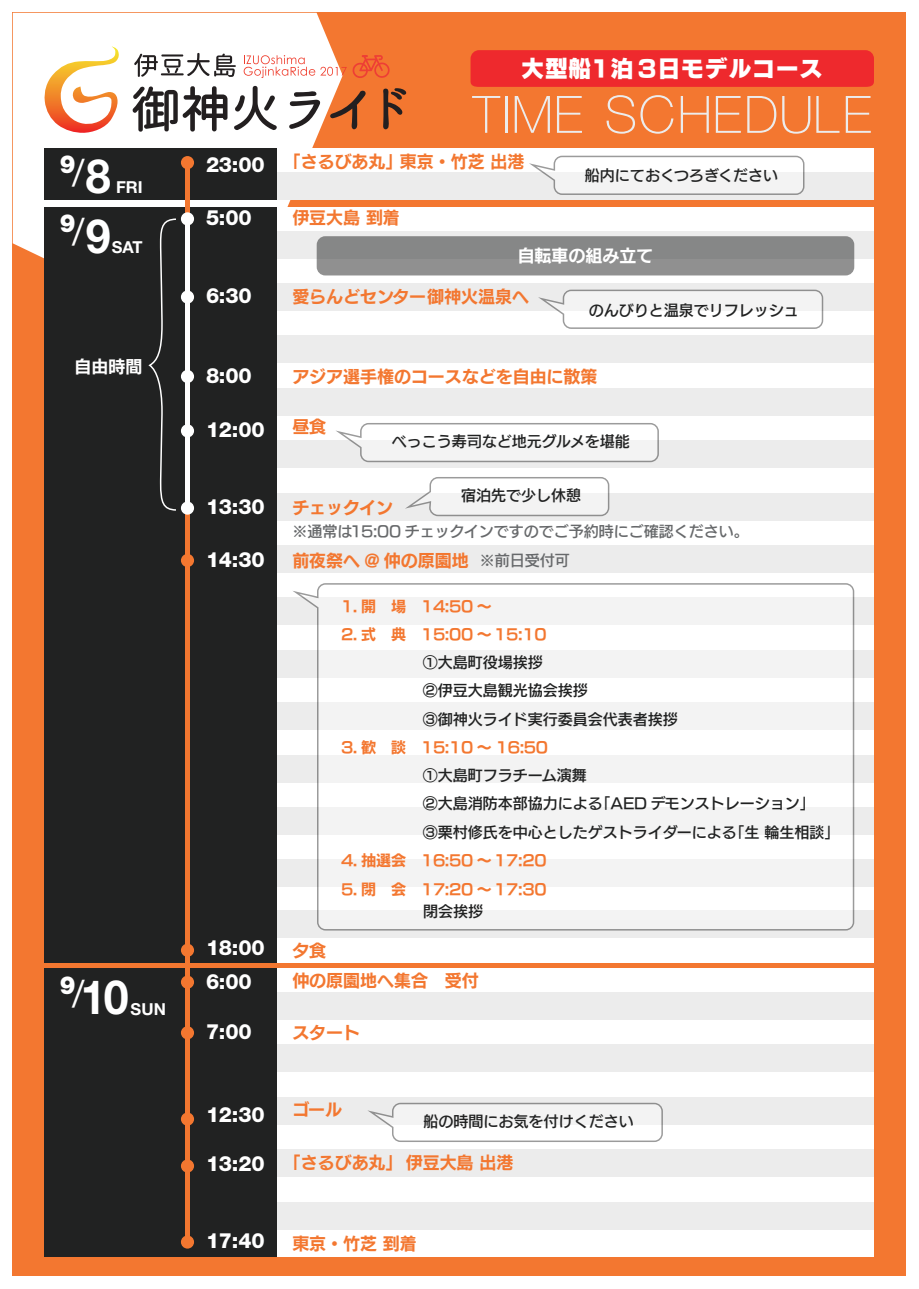
<style>
.page{position:relative;width:919px;height:1289px;background:#fff}
.page>*{position:absolute;margin:0;border:0;box-sizing:border-box;transform-origin:0 0}
.t1{font:100 51.6px "Helvetica Neue";letter-spacing:.02em;color:#ececec}
.t2{font:700 47.25px "Helvetica Neue";color:#fff;scale:.95 1}
.t3{font:900 24.9px "Helvetica Neue";color:#fff;scale:.95 1}
.t4{font:22.5px "New Rodin Pro EB";letter-spacing:.05em;color:#fff}
.t5{font:800 21px/33.8px "Helvetica Neue LT Std";letter-spacing:-.01em;color:#fff}
.t6{font:16.95px/30px "New Rodin Pro B";color:#f37730}
.t7{font:16.95px "New Rodin Pro B";color:#fff}
.t8{font:700 16.5px "Helvetica Neue";color:#fff}
.t9{font:15px/28.2px "New Rodin Pro DB";color:#212222}
.t10{font:15px "New Rodin Pro B";letter-spacing:-.02em;color:#f37730}
.t11{font:15px "New Rodin Pro DB";color:#67696b}
.s1{font-weight:400;font-size:37.35px}
.s2{font-weight:700;font-size:47.25px}
.s3{font-family:"Hiragino Kaku W7 90 msp RKSJ H"}
</style>
<div class="page">
<div style="left:13px;top:13px;width:893px;height:1263px;background:#f37730"></div>
<svg style="left:13px;top:13px;width:329px;height:259px;background:#fdf4ef"></svg>
<div style="left:45px;top:207px;width:828px;height:755px;background:#fff"></div>
<div style="left:45px;top:231px;width:828px;height:27px;background:#ececec"></div>
<div style="left:45px;top:283px;width:828px;height:28px;background:#ececec"></div>
<div style="left:45px;top:335px;width:828px;height:28px;background:#ececec"></div>
<div style="left:45px;top:388px;width:828px;height:28px;background:#ececec"></div>
<div style="left:45px;top:440px;width:828px;height:28px;background:#ececec"></div>
<div style="left:45px;top:492px;width:828px;height:28px;background:#ececec"></div>
<div style="left:45px;top:545px;width:828px;height:28px;background:#ececec"></div>
<div style="left:45px;top:597px;width:828px;height:28px;background:#ececec"></div>
<div style="left:45px;top:650px;width:828px;height:27px;background:#ececec"></div>
<div style="left:45px;top:702px;width:828px;height:28px;background:#ececec"></div>
<div style="left:45px;top:754px;width:828px;height:28px;background:#ececec"></div>
<div style="left:45px;top:807px;width:828px;height:27px;background:#ececec"></div>
<div style="left:45px;top:859px;width:828px;height:28px;background:#ececec"></div>
<div style="left:45px;top:910px;width:828px;height:28px;background:#ececec"></div>
<div style="left:45px;top:207px;width:232px;height:755px;background:#212222"></div>
<div style="left:45px;top:148px;width:828px;height:52px;background:#fff"></div>
<div style="left:45px;top:173px;width:828px;height:27px;background:#ececec"></div>
<div style="left:45px;top:148px;width:232px;height:52px;background:#212222"></div>
<svg style="left:529px;top:156px;width:275px;height:39px"></svg>
<svg style="left:538px;top:289px;width:285px;height:40px"></svg>
<svg style="left:336px;top:423px;width:323px;height:39px"></svg>
<div style="left:45px;top:968px;width:828px;height:287px;background:#fff"></div>
<div style="left:45px;top:992px;width:828px;height:27px;background:#ececec"></div>
<div style="left:45px;top:1044px;width:828px;height:28px;background:#ececec"></div>
<div style="left:45px;top:1096px;width:828px;height:28px;background:#ececec"></div>
<div style="left:45px;top:1149px;width:828px;height:28px;background:#ececec"></div>
<div style="left:45px;top:1201px;width:828px;height:28px;background:#ececec"></div>
<div style="left:45px;top:968px;width:232px;height:287px;background:#212222"></div>
<div style="left:185px;top:165px;width:5px;height:1076px;background:#f37730"></div>
<div style="left:181px;top:156px;width:13px;height:13px;background:#f37730;border-radius:50%"></div>
<div style="left:181px;top:212px;width:13px;height:13px;background:#fff;border-radius:50%"></div>
<svg style="left:181px;top:290px;width:13px;height:13px"></svg>
<div style="left:181px;top:370px;width:13px;height:13px;background:#fff;border-radius:50%"></div>
<svg style="left:181px;top:424px;width:13px;height:13px"></svg>
<div style="left:181px;top:501px;width:13px;height:13px;background:#fff;border-radius:50%"></div>
<div style="left:181px;top:943px;width:13px;height:13px;background:#f37730;border-radius:50%"></div>
<div style="left:181px;top:975px;width:13px;height:13px;background:#f37730;border-radius:50%"></div>
<div style="left:181px;top:1026px;width:13px;height:13px;background:#f37730;border-radius:50%"></div>
<div style="left:181px;top:1112px;width:13px;height:13px;background:#f37730;border-radius:50%"></div>
<div style="left:181px;top:1159px;width:13px;height:13px;background:#f37730;border-radius:50%"></div>
<div style="left:181px;top:1235px;width:13px;height:13px;background:#f37730;border-radius:50%"></div>
<svg style="left:44px;top:46px;width:75px;height:87px;background:#fad6ba"></svg>
<svg style="left:134px;top:53px;width:102px;height:24px;background:#b9b8b8"></svg>
<svg style="left:133px;top:86px;width:94px;height:46px;background:#9a9898"></svg>
<svg style="left:234px;top:86px;width:43px;height:44px;background:#c0bfbf"></svg>
<svg style="left:289px;top:91px;width:31px;height:38px"></svg>
<svg style="left:330px;top:90px;width:35px;height:39px"></svg>
<svg style="left:383px;top:88px;width:23px;height:41px"></svg>
<svg style="left:244px;top:55px;width:145px;height:23px"></svg>
<svg style="left:292px;top:583px;width:562px;height:347px"></svg>
<svg style="left:405px;top:477px;width:204px;height:39px"></svg>
<svg style="left:367px;top:1102px;width:296px;height:39px"></svg>
<div style="left:185px;top:215px;width:5px;height:295px;background:#fff"></div>
<div style="left:181px;top:554px;width:13px;height:13px;background:#f37730;border-radius:50%"></div>
<div style="left:317px;top:236px;width:537px;height:39px;background:#868787;border-radius:9px"></div>
<svg style="left:148px;top:218px;width:28px;height:293px"></svg>
<div style="left:470px;top:50px;width:403px;height:37px;background:#ee292d"></div>
<h3 class="t3" style="left:60px;top:149px;width:55px">9<span class="s1">/</span><span class="s2">8</span></h3>
<p class="t8" style="left:116px;top:177px;width:28px">FRI</p>
<h3 class="t3" style="left:60px;top:208px;width:55px">9<span class="s1">/</span><span class="s2">9</span></h3>
<p class="t8" style="left:112px;top:237px;width:32px">SAT</p>
<p class="t7" style="left:75px;top:352px;width:69px">自由時間</p>
<h2 class="t2" style="left:60px;top:968px;width:74px"><sup>9</sup><sup>/</sup>10</h2>
<p class="t8" style="left:131px;top:998px;width:37px">SUN</p>
<h3 class="t5" style="left:206px;top:147px;width:60px">23:00</h3>
<h3 class="t5" style="left:206px;top:201px;width:47px">5:00</h3>
<h3 class="t5" style="left:206px;top:279px;width:47px">6:30</h3>
<h3 class="t5" style="left:206px;top:358px;width:47px">8:00</h3>
<h3 class="t5" style="left:206px;top:413px;width:60px">12:00</h3>
<h3 class="t5" style="left:206px;top:490px;width:60px">13:30</h3>
<h3 class="t5" style="left:206px;top:542px;width:60px">14:30</h3>
<h3 class="t5" style="left:206px;top:930px;width:60px">18:00<br>6:00</h3>
<h3 class="t5" style="left:206px;top:1014px;width:47px">7:00</h3>
<h3 class="t5" style="left:206px;top:1097px;width:60px">12:30</h3>
<h3 class="t5" style="left:206px;top:1146px;width:60px">13:20</h3>
<h3 class="t5" style="left:206px;top:1223px;width:60px">17:40</h3>
<h3 class="t4" style="left:521px;top:48px;width:302px">大型船１泊 3日モデルコース</h3>
<h1 class="t1" style="left:473px;top:85px;width:400px">TIME SCHEDULE</h1>
<p class="t6" style="left:284px;top:145px;width:242px">「さるびあ丸」東京・竹芝 出港</p>
<p class="t6" style="left:292px;top:201px;width:109px">伊豆大島 到着</p>
<p class="t9" style="left:585px;top:160px;width:194px">船内にておくつろぎください</p>
<p class="t7" style="left:517px;top:241px;width:137px">自転車の組み立て</p>
<p class="t6" style="left:292px;top:280px;width:238px">愛らんどセンター御神火温泉へ</p>
<p class="t9" style="left:588px;top:295px;width:211px">のんびりと温泉でリフレッシュ</p>
<p class="t6" style="left:292px;top:360px;width:306px">アジア選手権のコースなどを自由に散策</p>
<p class="t6" style="left:292px;top:410px;width:35px">昼食</p>
<p class="t9" style="left:392px;top:426px;width:239px">べっこう寿司など地元グルメを堪能</p>
<p class="t9" style="left:461px;top:480px;width:121px">宿泊先で少し休憩</p>
<p class="t6" style="left:292px;top:491px;width:102px">チェックイン</p>
<p class="t6" style="left:292px;top:544px;width:178px">前夜祭へ @ 仲の原園地</p>
<p class="t11" style="left:292px;top:518px;width:458px">※通常は15:00 チェックインですのでご予約時にご確認ください。</p>
<p class="t11" style="left:480px;top:547px;width:91px">※前日受付可</p>
<p class="t10" style="left:341px;top:593px;width:152px">1. 開 場 14:50 <span class="s3">～</span></p>
<p class="t10" style="left:341px;top:621px;width:207px">2. 式 典 15:00 <span class="s3">～</span>15:10</p>
<p class="t9" style="left:423px;top:647px;width:256px">①大島町役場挨拶<br>②伊豆大島観光協会挨拶<br>③御神火ライド実行委員会代表者挨拶</p>
<p class="t10" style="left:341px;top:734px;width:209px">3. 歓 談 15:10 <span class="s3">～</span> 16:50</p>
<p class="t9" style="left:423px;top:760px;width:418px">①大島町フラチーム演舞<br>②大島消防本部協力による「AED デモンストレーション」<br>③栗村修氏を中心としたゲストライダーによる「生輪生相談」</p>
<p class="t10" style="left:341px;top:847px;width:207px">4. 抽選会 16:50 <span class="s3">～</span> 17:20</p>
<p class="t10" style="left:341px;top:876px;width:207px">5. 閉 会 17:20 <span class="s3">～</span> 17:30</p>
<p class="t9" style="left:423px;top:896px;width:61px">閉会挨拶</p>
<p class="t6" style="left:292px;top:934px;width:188px">夕食<br>仲の原園地へ集合 受付</p>
<p class="t6" style="left:292px;top:1016px;width:69px">スタート</p>
<p class="t6" style="left:292px;top:1093px;width:51px">ゴール</p>
<p class="t6" style="left:284px;top:1145px;width:231px">「さるびあ丸」 伊豆大島 出港</p>
<p class="t9" style="left:423px;top:1105px;width:211px">船の時間にお気を付けください</p>
<p class="t6" style="left:292px;top:1227px;width:126px">東京・竹芝 到着</p>
</div>
